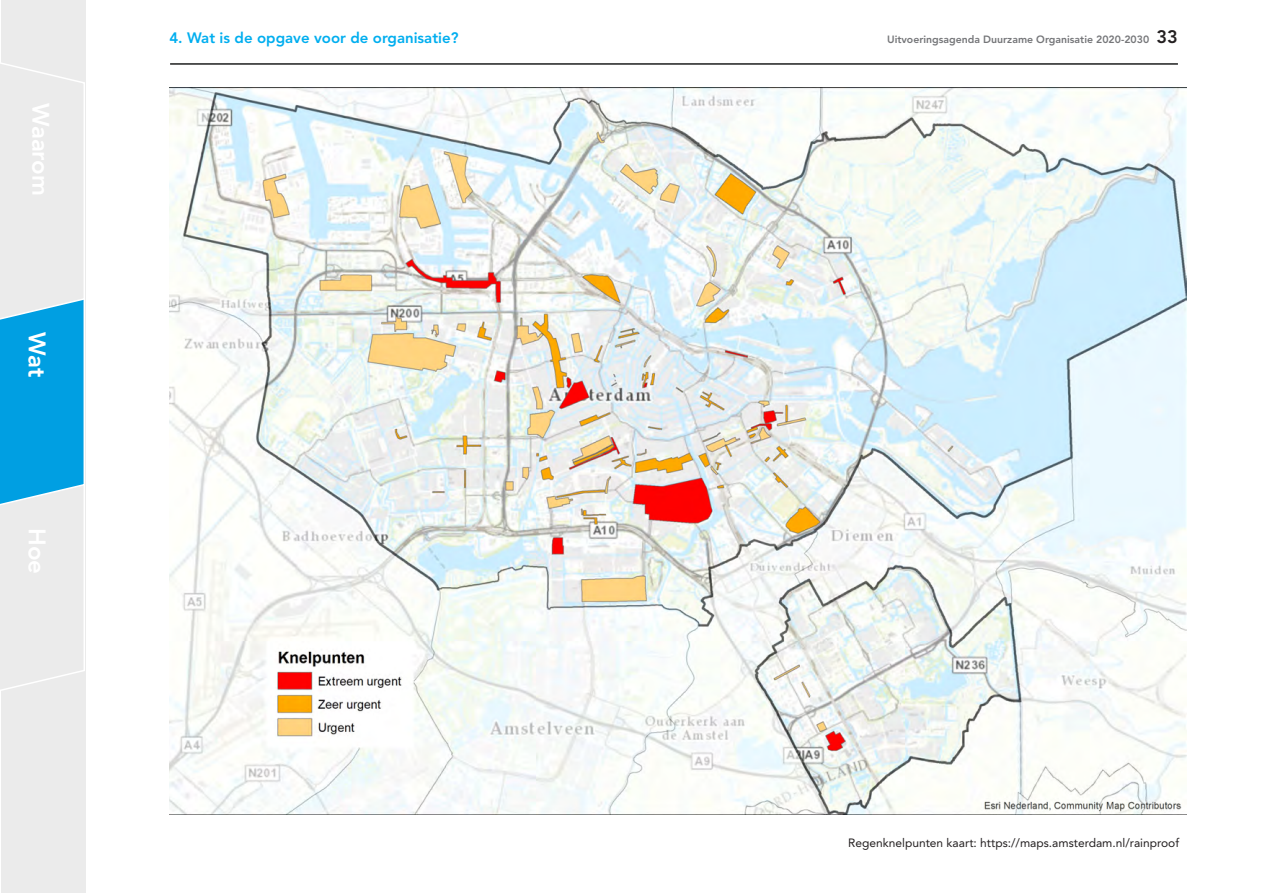
<style>
.page{position:relative;width:1263px;height:893px;background:#fff}
.page>*{position:absolute;margin:0;border:0;box-sizing:border-box;transform-origin:0 0}
.t1{font:800 24px "Avenir";color:#fff}
.t2{font:15px "Avenir LT Std Heavy 5";color:#00aeef}
.t3{font:12px "Avenir LT Std";color:#231f20}
.t4{font:10.5px "Avenir LT Std Heavy 2";color:#757679}
.s1{font-family:"Avenir LT Std";font-weight:800;font-size:18px;color:#231f20}
</style>
<div class="page">
<hr style="left:170px;top:63px;width:1008px;height:2px;background:#1d1e1f">
<div style="left:1px;top:0;width:84px;height:893px;background:#ebebeb"></div>
<svg style="left:0;top:60px;width:86px;height:634px"></svg>
<img style="left:169px;top:88px;width:1017px;height:726px">
<h1 class="t1" style="left:56px;top:332px;width:46px;rotate:90deg">Wat</h1>
<p class="t2" style="left:169px;top:29px;width:291px">4. Wat is de opgave voor de organisatie?</p>
<p class="t4" style="left:887px;top:33px;width:292px">Uitvoeringsagenda Duurzame Organisatie 2020-2030 <span class="s1">33</span></p>
<p class="t3" style="left:848px;top:836px;width:333px">Regenknelpunten kaart: https://maps.amsterdam.nl/rainproof</p>
</div>
